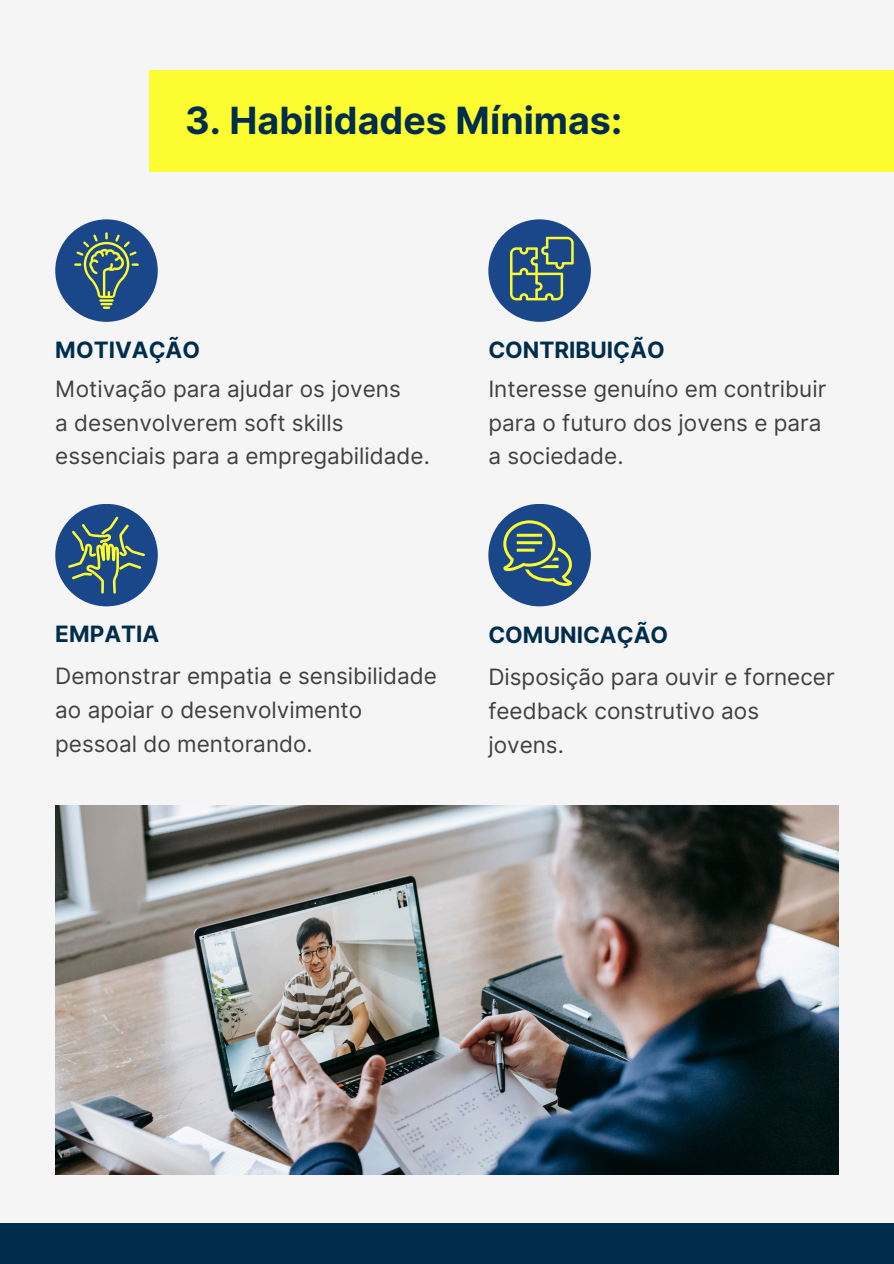
<style>
.page{position:relative;width:894px;height:1264px;background:#fff}
.page>*{position:absolute;margin:0;border:0;box-sizing:border-box;transform-origin:0 0}
.t1{font:700 37.5px "Inter";color:#002d4b}
.t2{font:22.5px/33.8px "Inter";color:#404040}
.t3{font:700 22.5px "Inter";color:#002d4b}
</style>
<div class="page">
<div style="left:0;top:0;width:893px;height:1263px;background:#f5f5f5"></div>
<div style="left:149px;top:70px;width:744px;height:102px;background:#fcfc30"></div>
<div style="left:0;top:1223px;width:893px;height:40px;background:#002d4b"></div>
<img style="left:55px;top:805px;width:782px;height:369px">
<div style="left:55px;top:219px;width:103px;height:103px;background:#1a4789;border-radius:50%"></div>
<svg style="left:74px;top:232px;width:64px;height:77px"></svg>
<div style="left:488px;top:219px;width:102px;height:103px;background:#1a4789;border-radius:50%"></div>
<svg style="left:510px;top:237px;width:63px;height:63px"></svg>
<div style="left:488px;top:504px;width:102px;height:102px;background:#1a4789;border-radius:50%"></div>
<svg style="left:503px;top:520px;width:68px;height:65px"></svg>
<div style="left:55px;top:504px;width:103px;height:102px;background:#1a4789;border-radius:50%"></div>
<svg style="left:68px;top:516px;width:76px;height:77px"></svg>
<p class="t1" style="left:185px;top:98px;width:438px">3. Habilidades Mínimas:</p>
<p class="t3" style="left:55px;top:336px;width:146px">MOTIVAÇÃO</p>
<h2 class="t2" style="left:55px;top:372px;width:347px">Motivação para ajudar os jovens</h2>
<p class="t2" style="left:55px;top:405px;width:376px">a desenvolverem soft skills essenciais para a empregabilidade.</p>
<h2 class="t3" style="left:488px;top:336px;width:178px">CONTRIBUIÇÃO</h2>
<p class="t2" style="left:488px;top:372px;width:339px">Interesse genuíno em contribuir para o futuro dos jovens e para a sociedade.</p>
<h2 class="t3" style="left:55px;top:620px;width:106px">EMPATIA</h2>
<p class="t3" style="left:488px;top:621px;width:181px">COMUNICAÇÃO</p>
<p class="t2" style="left:55px;top:659px;width:383px">Demonstrar empatia e sensibilidade ao apoiar o desenvolvimento pessoal do mentorando.</p>
<p class="t2" style="left:488px;top:660px;width:348px">Disposição para ouvir e fornecer feedback construtivo aos jovens.</p>
</div>
